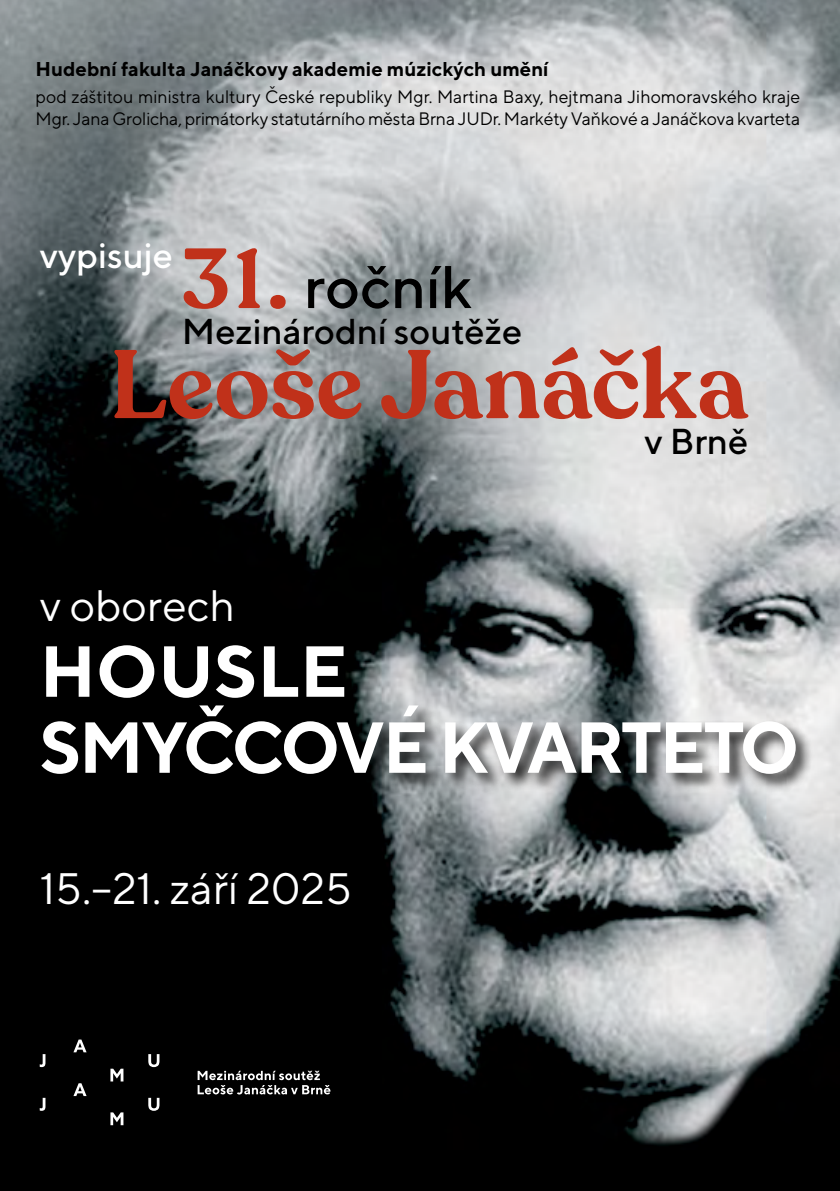
<style>
.page{position:relative;width:840px;height:1191px;background:#fff}
.page>*{position:absolute;margin:0;border:0;box-sizing:border-box;transform-origin:0 0}
.t1{font:600 96px "Recoleta";color:#c0311a}
.t2{font:700 72px "TT Norms";letter-spacing:-.05em;color:#fff;scale:.96 1}
.t3{font:700 72px "TT Norms";letter-spacing:-.03em;color:#fff}
.t4{font:500 60px "TT Norms";color:#000}
.t5{font:44px "TT Norms";color:#fff}
.t6{font:500 36px "TT Norms";color:#000}
.t7{font:500 36px "TT Norms";color:#fff}
.t8{font:700 20px "TT Norms";color:#000}
.t9{font:18px/21.6px "TT Norms";letter-spacing:-.01em;color:#000}
.s1{font-family:"Recoleta";font-weight:600;font-size:84px;color:#c0311a}
</style>
<div class="page">
<img style="left:0;top:0;width:839px;height:1191px">
<div style="left:38px;top:586px;width:776px;height:207px;background:#000;opacity:.8"></div>
<svg style="left:40px;top:1054px;width:5px;height:13px"></svg>
<svg style="left:73px;top:1083px;width:13px;height:13px"></svg>
<svg style="left:73px;top:1039px;width:13px;height:13px"></svg>
<svg style="left:110px;top:1068px;width:13px;height:13px"></svg>
<svg style="left:148px;top:1054px;width:11px;height:13px"></svg>
<svg style="left:148px;top:1097px;width:11px;height:13px"></svg>
<svg style="left:110px;top:1112px;width:13px;height:13px"></svg>
<svg style="left:40px;top:1097px;width:5px;height:13px"></svg>
<svg style="left:197px;top:1070px;width:133px;height:24px;background:#484848"></svg>
<p class="t8" style="left:36px;top:56px;width:514px">Hudební fakulta Janáčkovy akademie múzických umění</p>
<p class="t9" style="left:36px;top:86px;width:765px">pod záštitou ministra kultury České republiky Mgr. Martina Baxy, hejtmana Jihomoravského kraje<br>Mgr. Jana Grolicha, primátorky statutárního města Brna JUDr. Markéty Vaňkové a Janáčkova kvarteta</p>
<p class="t7" style="left:40px;top:233px;width:135px">vypisuje</p>
<p class="t4" style="left:181px;top:250px;width:292px"><span class="s1">31.</span> ročník</p>
<p class="t6" style="left:182px;top:309px;width:342px">Mezinárodní soutěže</p>
<p class="t1" style="left:110px;top:324px;width:640px">Leoše Janáčka</p>
<p class="t6" style="left:644px;top:419px;width:105px">v Brně</p>
<p class="t5" style="left:40px;top:578px;width:197px">v oborech</p>
<p class="t3" style="left:40px;top:626px;width:309px">HOUSLE</p>
<p class="t2" style="left:40px;top:702px;width:792px">SMYČCOVÉ KVARTETO</p>
<p class="t5" style="left:40px;top:862px;width:313px">15.–21. září 2025</p>
</div>
